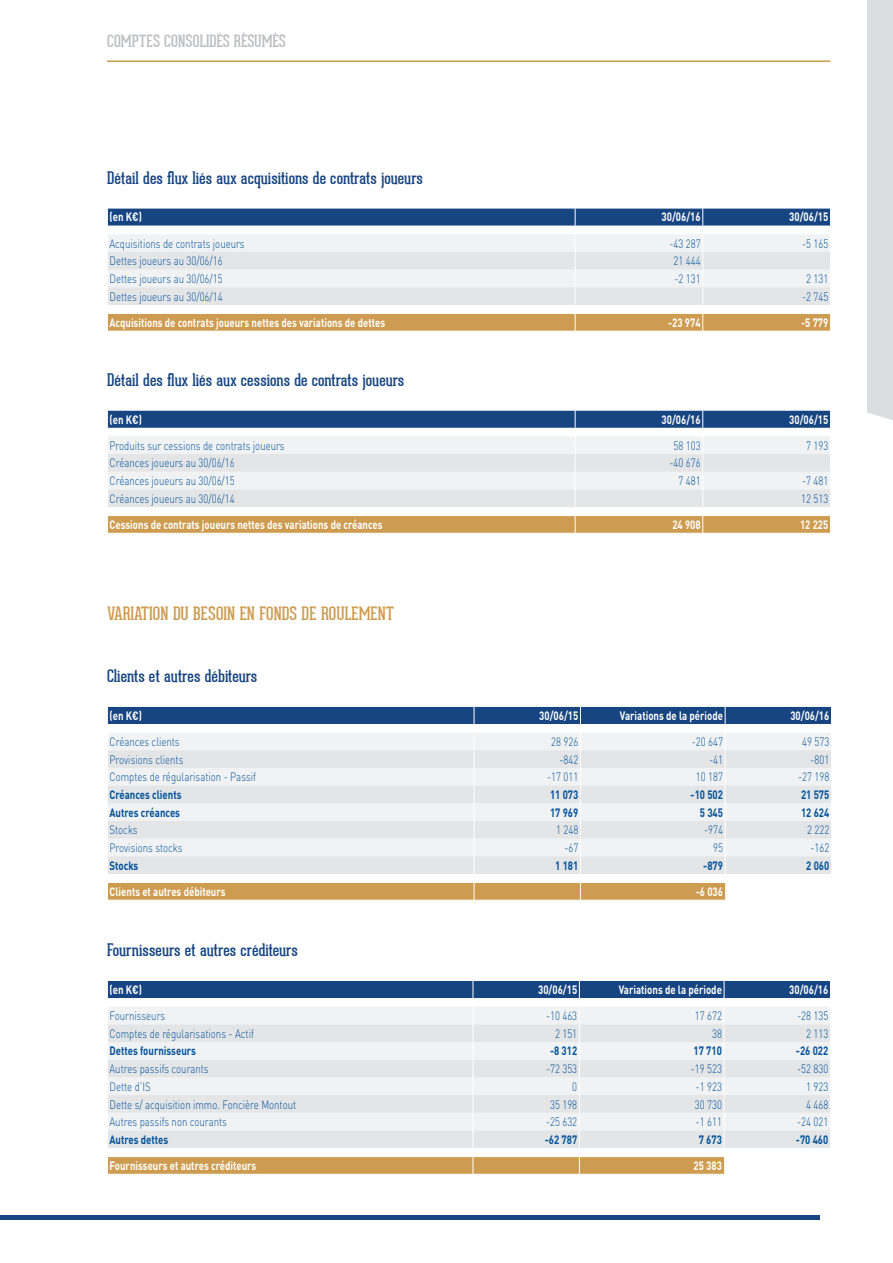
<style>
.page{position:relative;width:893px;height:1263px;background:#fff}
.page>*{position:absolute;margin:0;border:0;box-sizing:border-box;transform-origin:0 0}
.t1{font:18px "Geared Slab";color:#ce9c50}
.t2{font:16.95px "Geared Slab";color:#174581}
.t3{font:16.5px "Geared Slab";color:#bcbdc0}
.t4{font:300 12px "DIN Pro";color:#01529a;scale:.8 1}
.t5{font:700 12px "DIN Pro";color:#fff;scale:.8 1}
.t6{font:700 12px "DIN Pro";color:#01529a;scale:.8 1}
</style>
<div class="page">
<hr style="left:1px;top:1215px;width:818px;height:4px;background:#174581">
<hr style="left:107px;top:60px;width:723px;height:2px;background:#ce9c50">
<svg style="left:107px;top:208px;width:723px;height:18px;background:#255088"></svg>
<div style="left:108px;top:234px;width:722px;height:71px;background:#ecedee"></div>
<svg style="left:107px;top:313px;width:724px;height:18px;background:#d1a35d"></svg>
<svg style="left:107px;top:410px;width:723px;height:18px;background:#255088"></svg>
<div style="left:108px;top:437px;width:722px;height:70px;background:#ecedee"></div>
<svg style="left:107px;top:515px;width:724px;height:18px;background:#d1a35d"></svg>
<div style="left:108px;top:733px;width:722px;height:17px;background:#f1f2f3"></div>
<svg style="left:108px;top:750px;width:722px;height:124px;fill:#e4e5e7"></svg>
<svg style="left:473px;top:733px;width:1px;height:141px"></svg>
<svg style="left:580px;top:733px;width:1px;height:141px"></svg>
<svg style="left:724px;top:733px;width:1px;height:141px"></svg>
<div style="left:107px;top:706px;width:724px;height:18px;background:#174581"></div>
<svg style="left:830px;top:733px;width:1px;height:141px"></svg>
<div style="left:107px;top:883px;width:618px;height:17px;background:#ce9c50"></div>
<div style="left:108px;top:1007px;width:721px;height:17px;background:#f1f2f3"></div>
<svg style="left:108px;top:1024px;width:721px;height:124px;fill:#e4e5e7"></svg>
<svg style="left:472px;top:1007px;width:1px;height:141px"></svg>
<svg style="left:579px;top:1007px;width:1px;height:141px"></svg>
<svg style="left:723px;top:1007px;width:1px;height:141px"></svg>
<div style="left:107px;top:980px;width:723px;height:18px;background:#174581"></div>
<svg style="left:107px;top:1157px;width:616px;height:17px;background:#cf9e54"></svg>
<svg style="left:829px;top:1007px;width:1px;height:141px"></svg>
<div style="left:867px;top:0;width:26px;height:420px;background:#dcdddf"></div>
<h3 class="t3" style="left:107px;top:31px;width:180px">COMPTES CONSOLIDÉS RÉSUMÉS</h3>
<h2 class="t2" style="left:107px;top:167px;width:317px">Détail des flux liés aux acquisitions de contrats joueurs</h2>
<p class="t5" style="left:109px;top:207px;width:42px">(en K€)</p>
<p class="t5" style="left:661px;top:207px;width:50px">30/06/16</p>
<p class="t5" style="left:789px;top:207px;width:50px">30/06/15</p>
<p class="t4" style="left:109px;top:234px;width:170px">Acquisitions de contrats joueurs</p>
<p class="t4" style="left:669px;top:234px;width:41px">-43 287</p>
<p class="t4" style="left:801px;top:234px;width:34px">-5 165</p>
<p class="t4" style="left:109px;top:252px;width:143px">Dettes joueurs au 30/06/16</p>
<p class="t4" style="left:673px;top:252px;width:35px">21 444</p>
<p class="t4" style="left:109px;top:269px;width:143px">Dettes joueurs au 30/06/15</p>
<p class="t4" style="left:674px;top:269px;width:34px">-2 131</p>
<p class="t4" style="left:805px;top:269px;width:29px">2 131</p>
<p class="t4" style="left:109px;top:287px;width:143px">Dettes joueurs au 30/06/14</p>
<p class="t4" style="left:801px;top:287px;width:34px">-2 745</p>
<p class="t5" style="left:109px;top:312px;width:346px">Acquisitions de contrats joueurs nettes des variations de dettes</p>
<p class="t5" style="left:668px;top:312px;width:42px">-23 974</p>
<p class="t5" style="left:800px;top:312px;width:35px">-5 779</p>
<h2 class="t2" style="left:107px;top:370px;width:299px">Détail des flux liés aux cessions de contrats joueurs</h2>
<p class="t5" style="left:109px;top:409px;width:42px">(en K€)</p>
<p class="t5" style="left:661px;top:409px;width:50px">30/06/16</p>
<p class="t5" style="left:789px;top:409px;width:50px">30/06/15</p>
<p class="t4" style="left:109px;top:436px;width:220px">Produits sur cessions de contrats joueurs</p>
<p class="t4" style="left:673px;top:436px;width:35px">58 103</p>
<p class="t4" style="left:805px;top:436px;width:29px">7 193</p>
<p class="t4" style="left:109px;top:454px;width:158px">Créances joueurs au 30/06/16</p>
<p class="t4" style="left:669px;top:454px;width:41px">-40 676</p>
<p class="t4" style="left:109px;top:471px;width:158px">Créances joueurs au 30/06/15</p>
<p class="t4" style="left:678px;top:471px;width:29px">7 481</p>
<p class="t4" style="left:801px;top:471px;width:34px">-7 481</p>
<p class="t4" style="left:109px;top:489px;width:158px">Créances joueurs au 30/06/14</p>
<p class="t4" style="left:801px;top:489px;width:35px">12 513</p>
<p class="t5" style="left:109px;top:515px;width:343px">Cessions de contrats joueurs nettes des variations de créances</p>
<p class="t5" style="left:672px;top:515px;width:37px">24 908</p>
<p class="t5" style="left:799px;top:515px;width:37px">12 225</p>
<h1 class="t1" style="left:107px;top:603px;width:288px">VARIATION DU BESOIN EN FONDS DE ROULEMENT</h1>
<h2 class="t2" style="left:107px;top:666px;width:152px">Clients et autres débiteurs</h2>
<p class="t5" style="left:109px;top:705px;width:42px">(en K€)</p>
<p class="t5" style="left:539px;top:705px;width:50px">30/06/15</p>
<p class="t5" style="left:619px;top:705px;width:130px">Variations de la période</p>
<p class="t5" style="left:790px;top:705px;width:50px">30/06/16</p>
<p class="t4" style="left:109px;top:732px;width:89px">Créances clients</p>
<p class="t4" style="left:551px;top:732px;width:35px">28 926</p>
<p class="t4" style="left:691px;top:732px;width:41px">-20 647</p>
<p class="t4" style="left:802px;top:732px;width:35px">49 573</p>
<p class="t4" style="left:109px;top:750px;width:94px">Provisions clients</p>
<p class="t4" style="left:559px;top:750px;width:25px">-842</p>
<p class="t4" style="left:708px;top:750px;width:19px">-41</p>
<p class="t4" style="left:810px;top:750px;width:25px">-801</p>
<p class="t4" style="left:109px;top:768px;width:185px">Comptes de régularisation - Passif</p>
<p class="t4" style="left:547px;top:768px;width:41px">-17 011</p>
<p class="t4" style="left:695px;top:768px;width:35px">10 187</p>
<p class="t4" style="left:797px;top:768px;width:41px">-27 198</p>
<p class="t6" style="left:109px;top:784px;width:91px">Créances clients</p>
<p class="t6" style="left:550px;top:784px;width:37px">11 073</p>
<p class="t6" style="left:690px;top:784px;width:42px">-10 502</p>
<p class="t6" style="left:800px;top:784px;width:37px">21 575</p>
<p class="t6" style="left:109px;top:802px;width:90px">Autres créances</p>
<p class="t6" style="left:550px;top:802px;width:37px">17 969</p>
<p class="t6" style="left:699px;top:802px;width:30px">5 345</p>
<p class="t6" style="left:800px;top:802px;width:37px">12 624</p>
<p class="t4" style="left:109px;top:821px;width:37px">Stocks</p>
<p class="t4" style="left:556px;top:821px;width:29px">1 248</p>
<p class="t4" style="left:704px;top:821px;width:25px">-974</p>
<p class="t4" style="left:807px;top:821px;width:29px">2 222</p>
<p class="t4" style="left:109px;top:838px;width:93px">Provisions stocks</p>
<p class="t4" style="left:564px;top:838px;width:19px">-67</p>
<p class="t4" style="left:713px;top:838px;width:14px">95</p>
<p class="t4" style="left:810px;top:838px;width:25px">-162</p>
<p class="t6" style="left:109px;top:855px;width:37px">Stocks</p>
<p class="t6" style="left:555px;top:855px;width:30px">1 181</p>
<p class="t6" style="left:703px;top:855px;width:26px">-879</p>
<p class="t6" style="left:806px;top:855px;width:30px">2 060</p>
<p class="t5" style="left:109px;top:881px;width:146px">Clients et autres débiteurs</p>
<p class="t5" style="left:695px;top:881px;width:35px">-6 036</p>
<h2 class="t2" style="left:107px;top:940px;width:192px">Fournisseurs et autres créditeurs</h2>
<p class="t5" style="left:109px;top:979px;width:42px">(en K€)</p>
<p class="t5" style="left:538px;top:979px;width:50px">30/06/15</p>
<p class="t5" style="left:618px;top:979px;width:130px">Variations de la période</p>
<p class="t5" style="left:789px;top:979px;width:50px">30/06/16</p>
<p class="t4" style="left:109px;top:1006px;width:71px">Fournisseurs</p>
<p class="t4" style="left:546px;top:1006px;width:41px">-10 463</p>
<p class="t4" style="left:694px;top:1006px;width:35px">17 672</p>
<p class="t4" style="left:796px;top:1006px;width:41px">-28 135</p>
<p class="t4" style="left:109px;top:1024px;width:182px">Comptes de régularisations - Actif</p>
<p class="t4" style="left:555px;top:1024px;width:29px">2 151</p>
<p class="t4" style="left:711px;top:1024px;width:14px">38</p>
<p class="t4" style="left:805px;top:1024px;width:29px">2 113</p>
<p class="t6" style="left:109px;top:1041px;width:109px">Dettes fournisseurs</p>
<p class="t6" style="left:550px;top:1041px;width:35px">-8 312</p>
<p class="t6" style="left:693px;top:1041px;width:37px">17 710</p>
<p class="t6" style="left:795px;top:1041px;width:42px">-26 022</p>
<p class="t4" style="left:109px;top:1059px;width:125px">Autres passifs courants</p>
<p class="t4" style="left:546px;top:1059px;width:41px">-72 353</p>
<p class="t4" style="left:690px;top:1059px;width:41px">-19 523</p>
<p class="t4" style="left:796px;top:1059px;width:41px">-52 830</p>
<p class="t4" style="left:109px;top:1077px;width:53px">Dette d’IS</p>
<p class="t4" style="left:572px;top:1077px;width:8px">0</p>
<p class="t4" style="left:695px;top:1077px;width:34px">-1 923</p>
<p class="t4" style="left:805px;top:1077px;width:29px">1 923</p>
<p class="t4" style="left:109px;top:1095px;width:235px">Dette s/ acquisition immo. Foncière Montout</p>
<p class="t4" style="left:550px;top:1095px;width:35px">35 198</p>
<p class="t4" style="left:694px;top:1095px;width:35px">30 730</p>
<p class="t4" style="left:805px;top:1095px;width:29px">4 468</p>
<p class="t4" style="left:109px;top:1112px;width:148px">Autres passifs non courants</p>
<p class="t4" style="left:546px;top:1112px;width:41px">-25 632</p>
<p class="t4" style="left:695px;top:1112px;width:34px">-1 611</p>
<p class="t4" style="left:796px;top:1112px;width:41px">-24 021</p>
<p class="t6" style="left:109px;top:1129px;width:75px">Autres dettes</p>
<p class="t6" style="left:544px;top:1129px;width:42px">-62 787</p>
<p class="t6" style="left:698px;top:1129px;width:30px">7 673</p>
<p class="t6" style="left:795px;top:1129px;width:42px">-70 460</p>
<p class="t5" style="left:109px;top:1155px;width:185px">Fournisseurs et autres créditeurs</p>
<p class="t5" style="left:693px;top:1155px;width:37px">25 383</p>
</div>
